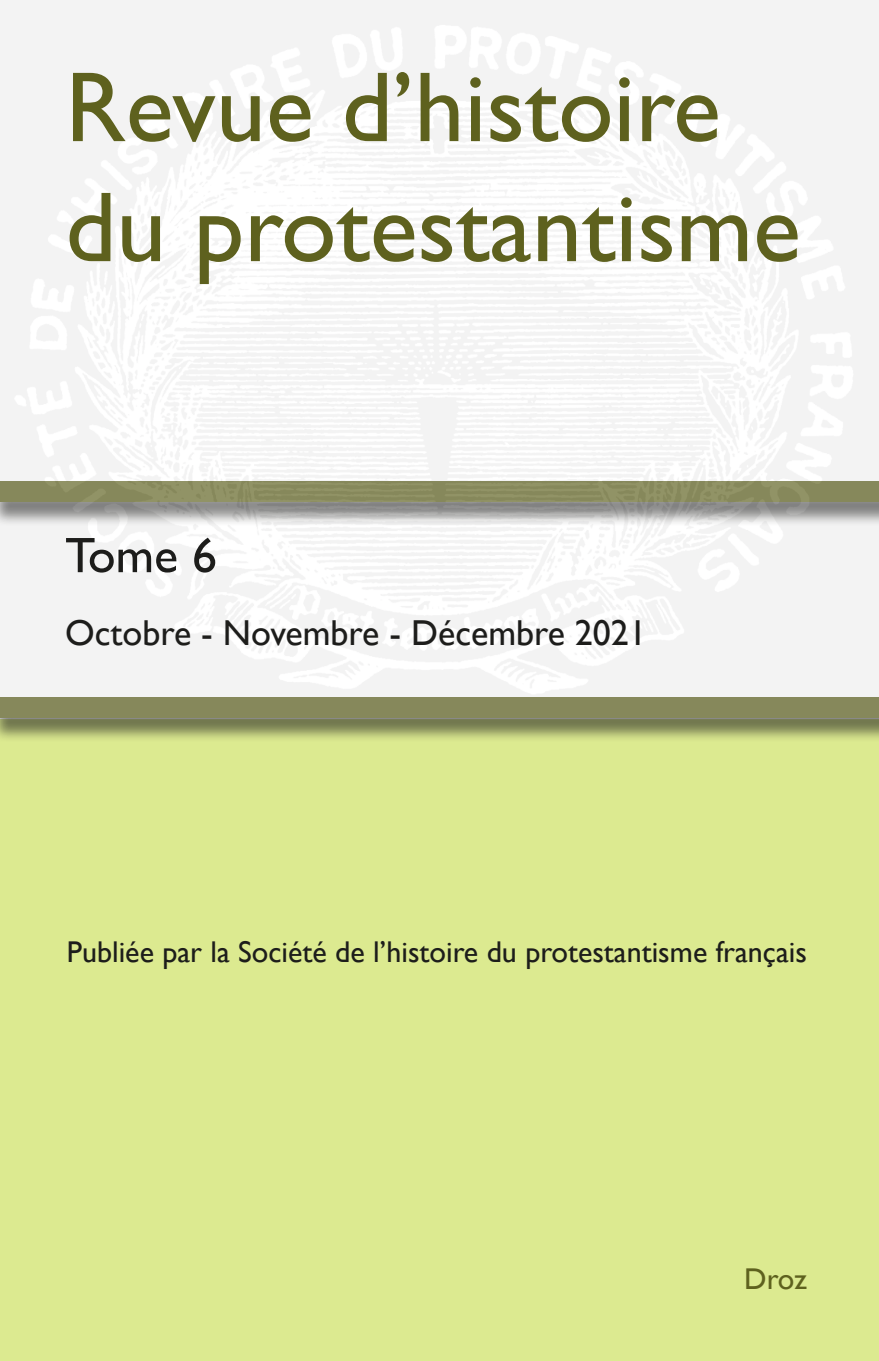
<style>
.page{position:relative;width:879px;height:1361px;background:#fff}
.page>*{position:absolute;margin:0;border:0;box-sizing:border-box;transform-origin:0 0}
.t1{font:100px/120px "Gill Sans";color:#5e611e}
.t2{font:50px "Gill Sans";color:#1d1d1b}
.t3{font:36px "Gill Sans";color:#1d1d1b}
.t4{font:30px "Gill Sans";color:#1d1d1b}
.t5{font:30px "Gill Sans";color:#5e611e}
</style>
<div class="page">
<div style="left:0;top:719px;width:879px;height:642px;background:#dcea90"></div>
<div style="left:0;top:700px;width:879px;height:42px;background:#1d1d1b;opacity:.75"></div>
<img style="left:0;top:0;width:879px;height:719px">
<h1 class="t1" style="left:65px;top:46px;width:737px">Revue d’histoire du protestantisme</h1>
<h2 class="t2" style="left:65px;top:526px;width:153px">Tome 6</h2>
<p class="t3" style="left:65px;top:612px;width:583px">Octobre - Novembre - Décembre 2021</p>
<p class="t4" style="left:67px;top:934px;width:741px">Publiée par la Société de l’histoire du protestantisme français</p>
<p class="t5" style="left:744px;top:1261px;width:64px">Droz</p>
</div>
